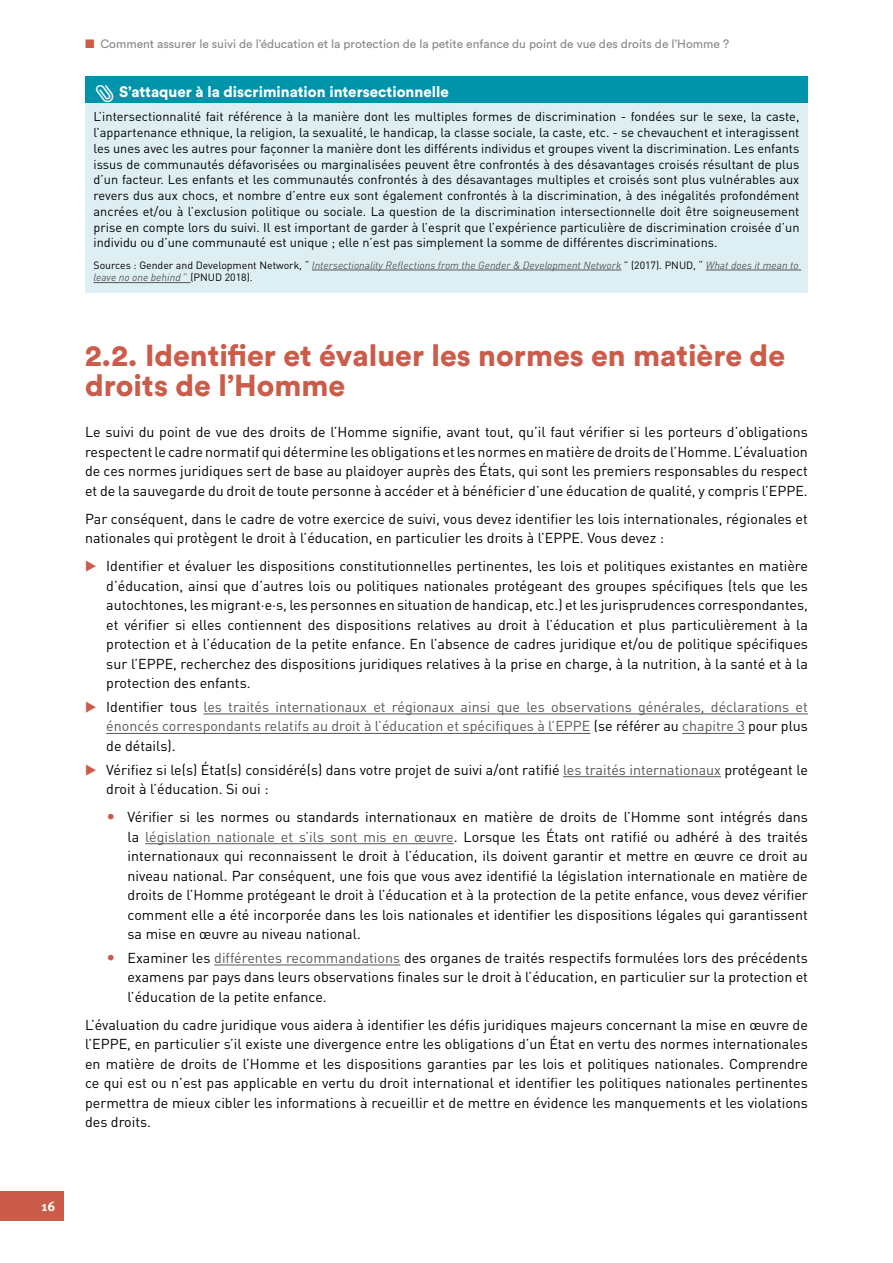
<style>
.page{position:relative;width:893px;height:1263px;background:#fff}
.page>*{position:absolute;margin:0;border:0;box-sizing:border-box;transform-origin:0 0}
.t1{font:900 30px/30px "Circular Std";color:#cb5c4a}
.t2{font:900 15px "Circular Std";color:#fff}
.t3{font:14.25px/19.5px "DINOT";color:#000;text-align:justify}
.t4{font:14.25px/19.5px "DINOT";color:#575756;text-align:justify}
.t5{font:700 13.5px "Meta Pro";color:#fff}
.t6{font:12.75px/15.8px "DINOT";color:#000;text-align:justify}
.t7{font:12px "Circular Std";color:#878787}
.t8{font:italic 10.5px/12.6px "DINOT";color:#575756}
.s1{color:#cb5c4a}
.s2{font-family:"Bix Bats LT Std Wired";font-weight:400;font-size:22.5px}
.s3{font-style:normal;color:#000}
.s4{font-style:normal}
.s5{color:#000}
.s6{color:#575756}
</style>
<div class="page">
<div style="left:0;top:1191px;width:64px;height:29px;background:#cb5c4a"></div>
<div style="left:85px;top:77px;width:723px;height:40px;background:#0094aa"></div>
<div style="left:85px;top:103px;width:723px;height:156px;background:#deeff4"></div>
<div style="left:85px;top:252px;width:723px;height:40px;background:#deeff4"></div>
<hr style="left:312px;top:270px;width:309px;height:1px;background:#575756">
<hr style="left:706px;top:270px;width:95px;height:1px;background:#575756">
<hr style="left:94px;top:282px;width:96px;height:1px;background:#575756">
<hr style="left:203px;top:714px;width:605px;height:1px;background:#575756">
<hr style="left:106px;top:733px;width:484px;height:1px;background:#575756">
<hr style="left:682px;top:733px;width:63px;height:1px;background:#575756">
<hr style="left:563px;top:776px;width:158px;height:1px;background:#575756">
<hr style="left:145px;top:843px;width:309px;height:1px;background:#575756">
<hr style="left:214px;top:965px;width:186px;height:1px;background:#575756">
<p class="t5" style="left:42px;top:1195px;width:15px">16</p>
<p class="t7" style="left:85px;top:36px;width:646px"><span class="s1">◾</span> Comment assurer le suivi de l’éducation et la protection de la petite enfance du point de vue des droits de l’Homme ?</p>
<p class="t2" style="left:94px;top:82px;width:357px"><span class="s2">k</span> S’attaquer à la discrimination intersectionnelle</p>
<p class="t6" style="left:94px;top:108px;width:707px">L’intersectionnalité fait référence à la manière dont les multiples formes de discrimination - fondées sur le sexe, la caste, l’appartenance ethnique, la religion, la sexualité, le handicap, la classe sociale, la caste, etc. - se chevauchent et interagissent les unes avec les autres pour façonner la manière dont les différents individus et groupes vivent la discrimination. Les enfants issus de communautés défavorisées ou marginalisées peuvent être confrontés à des désavantages croisés résultant de plus d’un facteur. Les enfants et les communautés confrontés à des désavantages multiples et croisés sont plus vulnérables aux revers dus aux chocs, et nombre d’entre eux sont également confrontés à la discrimination, à des inégalités profondément ancrées et/ou à l’exclusion politique ou sociale. La question de la discrimination intersectionnelle doit être soigneusement prise en compte lors du suivi. Il est important de garder à l’esprit que l’expérience particulière de discrimination croisée d’un individu ou d’une communauté est unique ; elle n’est pas simplement la somme de différentes discriminations.</p>
<p class="t8" style="left:94px;top:258px;width:707px"><span class="s3">Sources : Gender and Development Network, “</span> Intersectionality Reflections from the Gender &amp; Development Network <span class="s3">” (2017). PNUD, “</span> What does it mean to leave no one behind <span class="s4">”</span> <span class="s3">(PNUD 2018).</span></p>
<h1 class="t1" style="left:85px;top:340px;width:702px">2.2. Identifier et évaluer les normes en matière de droits de l’Homme</h1>
<p class="t3" style="left:85px;top:422px;width:724px">Le suivi du point de vue des droits de l’Homme signifie, avant tout, qu’il faut vérifier si les porteurs d’obligations respectent le cadre normatif qui détermine les obligations et les normes en matière de droits de l’Homme. L’évaluation de ces normes juridiques sert de base au plaidoyer auprès des États, qui sont les premiers responsables du respect et de la sauvegarde du droit de toute personne à accéder et à bénéficier d’une éducation de qualité, y compris l’EPPE.</p>
<p class="t3" style="left:85px;top:508px;width:724px">Par conséquent, dans le cadre de votre exercice de suivi, vous devez identifier les lois internationales, régionales et nationales qui protègent le droit à l’éducation, en particulier les droits à l’EPPE. Vous devez :</p>
<p class="t3" style="left:106px;top:556px;width:703px;text-indent:-21px"><span class="s1">▶</span> Identifier et évaluer les dispositions constitutionnelles pertinentes, les lois et politiques existantes en matière d’éducation, ainsi que d’autres lois ou politiques nationales protégeant des groupes spécifiques (tels que les autochtones, les migrant·e·s, les personnes en situation de handicap, etc.) et les jurisprudences correspondantes, et vérifier si elles contiennent des dispositions relatives au droit à l’éducation et plus particulièrement à la protection et à l’éducation de la petite enfance. En l’absence de cadres juridique et/ou de politique spécifiques sur l’EPPE, recherchez des dispositions juridiques relatives à la prise en charge, à la nutrition, à la santé et à la protection des enfants.</p>
<p class="t4" style="left:106px;top:696px;width:703px;text-indent:-21px"><span class="s1">▶</span> <span class="s5">Identifier tous</span> les traités internationaux et régionaux ainsi que les observations générales, déclarations et énoncés correspondants relatifs au droit à l’éducation et spécifiques à l’EPPE <span class="s5">(se référer au</span> chapitre 3 <span class="s5">pour plus de détails).</span></p>
<p class="t3" style="left:106px;top:759px;width:703px;text-indent:-21px"><span class="s1">▶</span> Vérifiez si le(s) État(s) considéré(s) dans votre projet de suivi a/ont ratifié <span class="s6">les traités internationaux</span> protégeant le droit à l’éducation. Si oui :</p>
<p class="t3" style="left:128px;top:807px;width:682px">Vérifier si les normes ou standards internationaux en matière de droits de l’Homme sont intégrés dans la <span class="s6">législation nationale et s’ils sont mis en œuvre</span>. Lorsque les États ont ratifié ou adhéré à des traités internationaux qui reconnaissent le droit à l’éducation, ils doivent garantir et mettre en œuvre ce droit au niveau national. Par conséquent, une fois que vous avez identifié la législation internationale en matière de droits de l’Homme protégeant le droit à l’éducation et à la protection de la petite enfance, vous devez vérifier comment elle a été incorporée dans les lois nationales et identifier les dispositions légales qui garantissent sa mise en œuvre au niveau national.</p>
<p class="t3" style="left:128px;top:947px;width:682px">Examiner les <span class="s6">différentes recommandations</span> des organes de traités respectifs formulées lors des précédents examens par pays dans leurs observations finales sur le droit à l’éducation, en particulier sur la protection et l’éducation de la petite enfance.</p>
<p class="t3" style="left:85px;top:1014px;width:724px">L’évaluation du cadre juridique vous aidera à identifier les défis juridiques majeurs concernant la mise en œuvre de l’EPPE, en particulier s’il existe une divergence entre les obligations d’un État en vertu des normes internationales en matière de droits de l’Homme et les dispositions garanties par les lois et politiques nationales. Comprendre ce qui est ou n’est pas applicable en vertu du droit international et identifier les politiques nationales pertinentes permettra de mieux cibler les informations à recueillir et de mettre en évidence les manquements et les violations des droits.</p>
</div>
